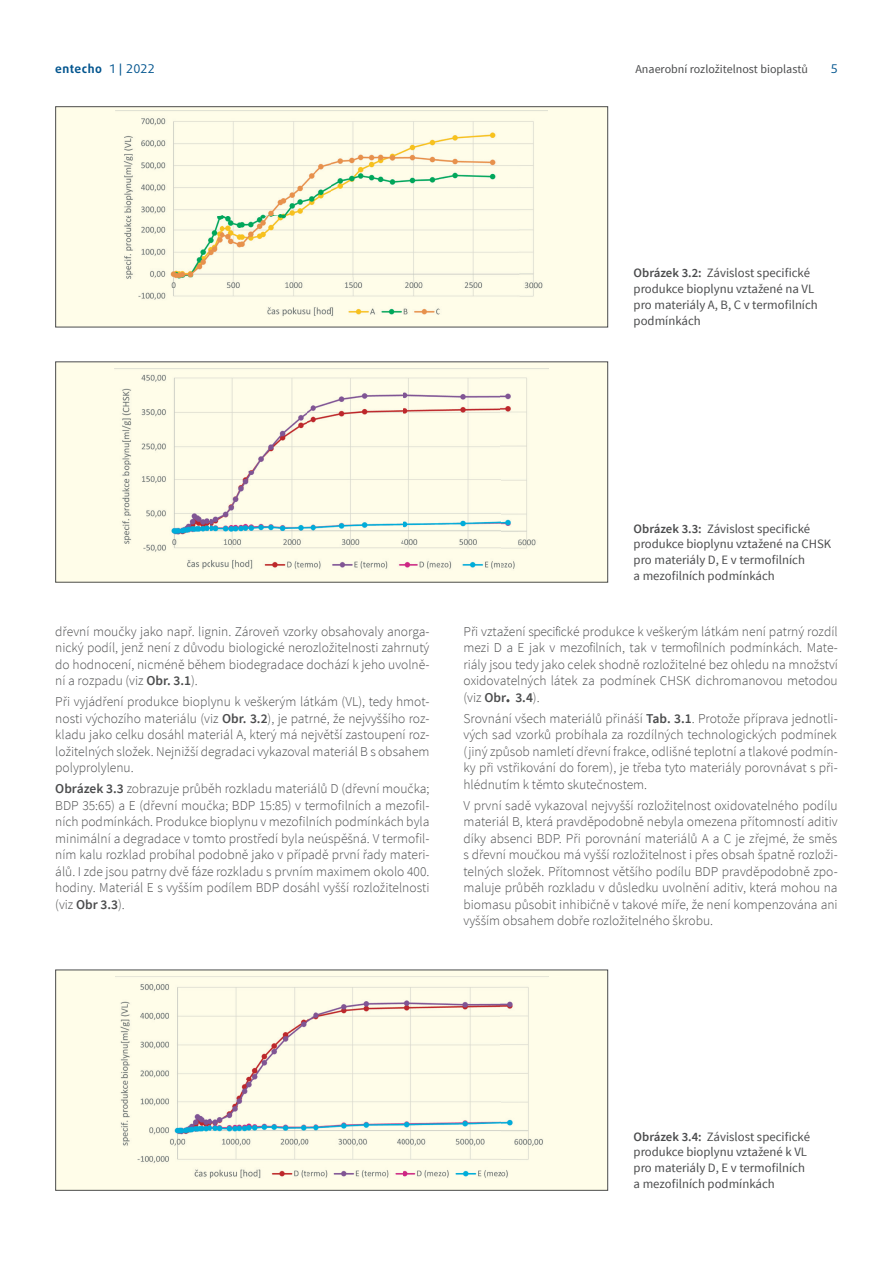
<style>
.page{position:relative;width:893px;height:1263px;background:#fff}
.page>*{position:absolute;margin:0;border:0;box-sizing:border-box;transform-origin:0 0}
.t1{font:300 13.5px/16.5px "Source Sans Pro";color:#4b4c4d;text-align:justify}
.t2{font:12.75px/15.8px "Source Sans Pro";color:#4b4c4d}
.t3{font:12px "Source Sans Pro";color:#4b4c4d}
.t4{font:700 12px "Daxline Pro";letter-spacing:.04em;color:#00548e}
.t5{font:12px "Daxline Pro";color:#00548e}
.s1{font-weight:400}
.s2{font-weight:600}
</style>
<div class="page">
<div style="left:56px;top:107px;width:552px;height:220px;background:#fffde9"></div>
<img style="left:116px;top:110px;width:431px;height:206px">
<div style="left:55px;top:106px;width:553px;height:221px;border:1px solid #4b4c4d"></div>
<div style="left:56px;top:362px;width:552px;height:220px;background:#fffde9"></div>
<img style="left:122px;top:374px;width:414px;height:195px">
<div style="left:55px;top:361px;width:553px;height:222px;border:1px solid #4b4c4d"></div>
<div style="left:56px;top:970px;width:552px;height:220px;background:#fffde9"></div>
<img style="left:115px;top:976px;width:433px;height:203px">
<div style="left:55px;top:969px;width:553px;height:222px;border:1px solid #4b4c4d"></div>
<p class="t4" style="left:55px;top:61px;width:101px">entecho <span class="s1">1 | 2022</span></p>
<p class="t3" style="left:635px;top:61px;width:174px">Anaerobní rozložitelnost bioplastů</p>
<p class="t5" style="left:831px;top:61px;width:8px">5</p>
<p class="t2" style="left:634px;top:266px;width:186px"><span class="s2">Obrázek 3.2:</span> Závislost specifické produkce bioplynu vztažené na VL pro materiály A, B, C v termofilních podmínkách</p>
<p class="t1" style="left:55px;top:623px;width:376px">dřevní moučky jako např. lignin. Zároveň vzorky obsahovaly anorga&shy;nický podíl, jenž není z důvodu biologické nerozložitelnosti zahrnutý do hodnocení, nicméně během biodegradace dochází k jeho uvolně&shy;ní a rozpadu (viz <span class="s2">Obr. 3.1</span>).</p>
<p class="t1" style="left:55px;top:693px;width:376px">Při vyjádření produkce bioplynu k veškerým látkám (VL), tedy hmot&shy;nosti výchozího materiálu (viz <span class="s2">Obr. 3.2</span>), je patrné, že nejvyššího roz&shy;kladu jako celku dosáhl materiál A, který má největší zastoupení roz&shy;ložitelných složek. Nejnižší degradaci vykazoval materiál B s obsahem polyprolylenu.</p>
<p class="t1" style="left:55px;top:780px;width:376px"><span class="s2">Obrázek 3.3</span> zobrazuje průběh rozkladu materiálů D (dřevní moučka; BDP 35:65) a E (dřevní moučka; BDP 15:85) v termofilních a mezofil&shy;ních podmínkách. Produkce bioplynu v mezofilních podmínkách byla minimální a degradace v tomto prostředí byla neúspěšná. V termofil&shy;ním kalu rozklad probíhal podobně jako v případě první řady materi&shy;álů. I zde jsou patrny dvě fáze rozkladu s prvním maximem okolo 400. hodiny. Materiál E s vyšším podílem BDP dosáhl vyšší rozložitelnosti (viz <span class="s2">Obr 3.3</span>).</p>
<p class="t2" style="left:634px;top:521px;width:199px"><span class="s2">Obrázek 3.3:</span> Závislost specifické produkce bioplynu vztažené na CHSK pro materiály D, E v termofilních<br>a mezofilních podmínkách</p>
<p class="t1" style="left:463px;top:623px;width:376px">Při vztažení specifické produkce k veškerým látkám není patrný rozdíl mezi D a E jak v mezofilních, tak v termofilních podmínkách. Mate&shy;riály jsou tedy jako celek shodně rozložitelné bez ohledu na množství oxidovatelných látek za podmínek CHSK dichromanovou metodou (viz <span class="s2">Obr. 3.4</span>).</p>
<p class="t1" style="left:463px;top:710px;width:376px">Srovnání všech materiálů přináší <span class="s2">Tab. 3.1</span>. Protože příprava jednotli&shy;vých sad vzorků probíhala za rozdílných technologických podmínek (jiný způsob namletí dřevní frakce, odlišné teplotní a tlakové podmín&shy;ky při vstřikování do forem), je třeba tyto materiály porovnávat s při&shy;hlédnutím k těmto skutečnostem.</p>
<p class="t1" style="left:463px;top:797px;width:376px">V první sadě vykazoval nejvyšší rozložitelnost oxidovatelného podílu materiál B, která pravděpodobně nebyla omezena přítomností aditiv díky absenci BDP. Při porovnání materiálů A a C je zřejmé, že směs s dřevní moučkou má vyšší rozložitelnost i přes obsah špatně rozloži&shy;telných složek. Přítomnost většího podílu BDP pravděpodobně zpo&shy;maluje průběh rozkladu v důsledku uvolnění aditiv, která mohou na biomasu působit inhibičně v takové míře, že není kompenzována ani vyšším obsahem dobře rozložitelného škrobu.</p>
<p class="t2" style="left:634px;top:1129px;width:178px"><span class="s2">Obrázek 3.4:</span> Závislost specifické produkce bioplynu vztažené k VL pro materiály D, E v termofilních a mezofilních podmínkách</p>
</div>
